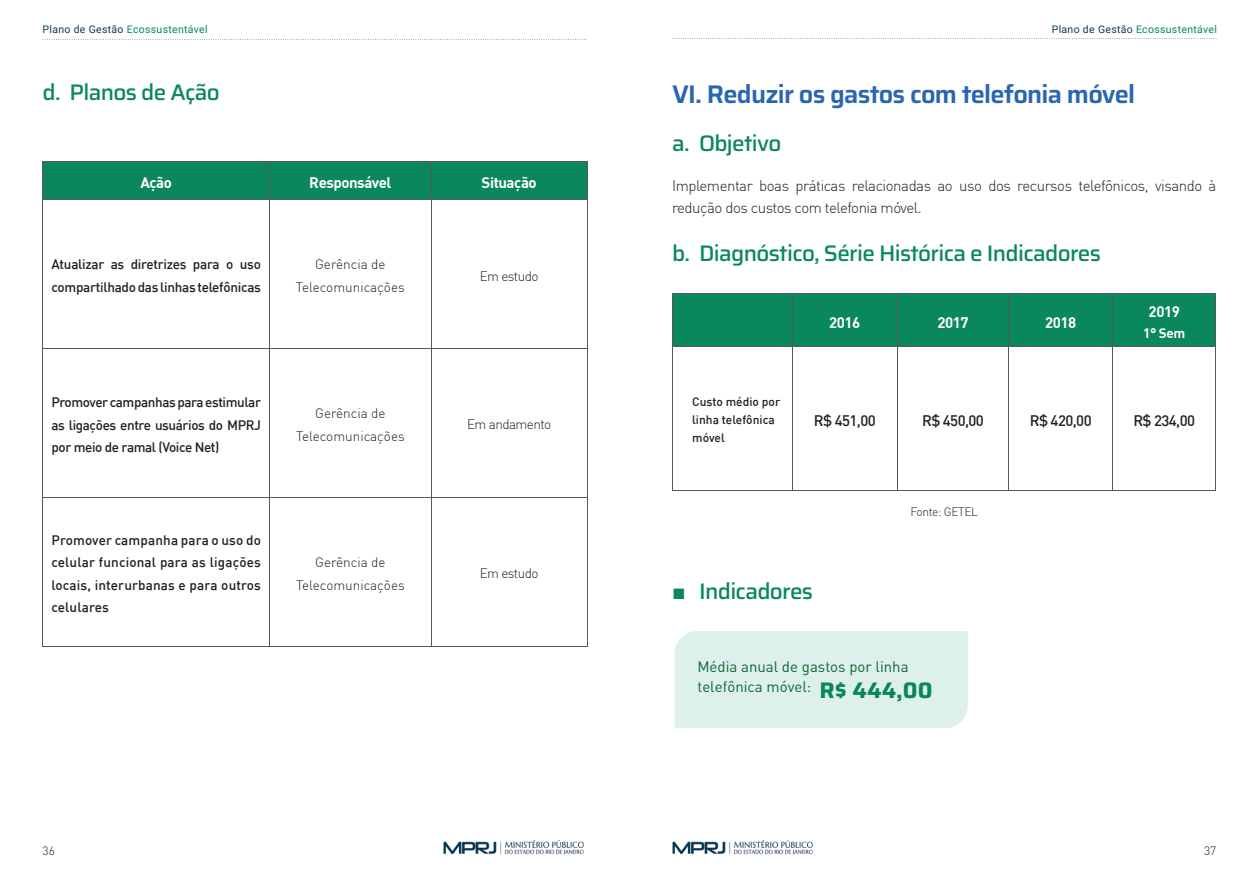
<style>
.page{position:relative;width:1259px;height:893px;background:#fff}
.page>*{position:absolute;margin:0;border:0;box-sizing:border-box;transform-origin:0 0}
.t1{font:600 25.5px "Saira";letter-spacing:-.03em;color:#2a65b1}
.t2{font:500 22.5px "Saira";letter-spacing:-.03em;color:#0a875d}
.t3{font:300 15px/22.5px "DIN";letter-spacing:-.03em;color:#231f20}
.t4{font:15px/19.5px "DIN Alternate";color:#0c6638}
.t5{font:700 15px "DIN";letter-spacing:-.03em;color:#fff}
.t6{font:500 15px "DIN";letter-spacing:-.04em;color:#231f20}
.t7{font:500 13.5px/22.5px "DIN";letter-spacing:-.02em;color:#231f20;text-align:justify}
.t8{font:300 13.5px/23px "DIN";color:#231f20;text-align:center}
.t9{font:300 13.5px "DIN";letter-spacing:-.04em;color:#231f20}
.t10{font:700 13.5px "DIN";color:#fff}
.t11{font:500 12px/18px "DIN";color:#231f20}
.t12{font:300 12px "DIN";letter-spacing:-.03em;color:#231f20}
.t13{font:10.5px "Roboto";letter-spacing:.03em;color:#0a855c}
.s1{color:#0e3a51}
.s2{font-family:"Arial";font-weight:400}
.s3{font-family:"Saira";font-weight:700;font-size:22.5px;color:#0a855c}
</style>
<div class="page">
<svg style="left:43px;top:39px;width:544px;height:1px"></svg>
<svg style="left:672px;top:38px;width:544px;height:1px"></svg>
<img style="left:443px;top:840px;width:141px;height:15px">
<img style="left:672px;top:840px;width:141px;height:15px">
<div style="left:44px;top:162px;width:542px;height:37px;background:#0a875e"></div>
<hr style="left:43px;top:161px;width:226px;height:1px;background:#57585a">
<hr style="left:43px;top:162px;width:1px;height:37px;background:#57585a">
<hr style="left:269px;top:161px;width:162px;height:1px;background:#57585a">
<hr style="left:269px;top:162px;width:1px;height:37px;background:#57585a">
<hr style="left:431px;top:161px;width:156px;height:1px;background:#57585a">
<hr style="left:431px;top:162px;width:1px;height:37px;background:#57585a">
<hr style="left:586px;top:162px;width:1px;height:37px;background:#57585a">
<hr style="left:43px;top:199px;width:226px;height:1px;background:#57585a">
<hr style="left:43px;top:200px;width:1px;height:148px;background:#57585a">
<hr style="left:269px;top:199px;width:162px;height:1px;background:#57585a">
<hr style="left:269px;top:200px;width:1px;height:148px;background:#57585a">
<hr style="left:431px;top:199px;width:156px;height:1px;background:#57585a">
<hr style="left:431px;top:200px;width:1px;height:148px;background:#57585a">
<hr style="left:586px;top:200px;width:1px;height:148px;background:#57585a">
<hr style="left:43px;top:348px;width:226px;height:1px;background:#57585a">
<hr style="left:43px;top:349px;width:1px;height:148px;background:#57585a">
<hr style="left:269px;top:348px;width:162px;height:1px;background:#57585a">
<hr style="left:269px;top:349px;width:1px;height:148px;background:#57585a">
<hr style="left:431px;top:348px;width:156px;height:1px;background:#57585a">
<hr style="left:431px;top:349px;width:1px;height:148px;background:#57585a">
<hr style="left:586px;top:349px;width:1px;height:148px;background:#57585a">
<hr style="left:43px;top:497px;width:226px;height:1px;background:#57585a">
<hr style="left:43px;top:498px;width:1px;height:148px;background:#57585a">
<hr style="left:269px;top:497px;width:162px;height:1px;background:#57585a">
<hr style="left:269px;top:498px;width:1px;height:148px;background:#57585a">
<hr style="left:431px;top:497px;width:156px;height:1px;background:#57585a">
<hr style="left:431px;top:498px;width:1px;height:148px;background:#57585a">
<hr style="left:586px;top:498px;width:1px;height:148px;background:#57585a">
<hr style="left:43px;top:646px;width:226px;height:1px;background:#57585a">
<hr style="left:269px;top:646px;width:162px;height:1px;background:#57585a">
<hr style="left:431px;top:646px;width:156px;height:1px;background:#57585a">
<div style="left:672px;top:293px;width:120px;height:54px;background:#0a875e"></div>
<div style="left:793px;top:294px;width:422px;height:52px;background:#0a875e"></div>
<hr style="left:672px;top:293px;width:120px;height:1px;background:#57585a">
<hr style="left:672px;top:294px;width:1px;height:52px;background:#57585a">
<hr style="left:792px;top:293px;width:105px;height:1px;background:#57585a">
<hr style="left:792px;top:294px;width:1px;height:52px;background:#57585a">
<hr style="left:897px;top:293px;width:111px;height:1px;background:#57585a">
<hr style="left:897px;top:294px;width:1px;height:52px;background:#57585a">
<hr style="left:1008px;top:293px;width:105px;height:1px;background:#57585a">
<hr style="left:1008px;top:294px;width:1px;height:52px;background:#57585a">
<hr style="left:1113px;top:293px;width:103px;height:1px;background:#57585a">
<hr style="left:1112px;top:294px;width:1px;height:52px;background:#57585a">
<hr style="left:1215px;top:294px;width:1px;height:52px;background:#57585a">
<hr style="left:672px;top:346px;width:120px;height:1px;background:#57585a">
<hr style="left:672px;top:347px;width:1px;height:143px;background:#57585a">
<hr style="left:792px;top:346px;width:105px;height:1px;background:#57585a">
<hr style="left:897px;top:346px;width:111px;height:1px;background:#57585a">
<hr style="left:1008px;top:346px;width:105px;height:1px;background:#57585a">
<hr style="left:1113px;top:346px;width:103px;height:1px;background:#57585a">
<hr style="left:1215px;top:347px;width:1px;height:143px;background:#57585a">
<hr style="left:792px;top:347px;width:1px;height:143px;background:#57585a">
<hr style="left:897px;top:347px;width:1px;height:143px;background:#57585a">
<hr style="left:1008px;top:347px;width:1px;height:143px;background:#57585a">
<hr style="left:1112px;top:347px;width:1px;height:143px;background:#57585a">
<hr style="left:672px;top:490px;width:120px;height:1px;background:#57585a">
<hr style="left:792px;top:490px;width:105px;height:1px;background:#57585a">
<hr style="left:897px;top:490px;width:111px;height:1px;background:#57585a">
<hr style="left:1008px;top:490px;width:105px;height:1px;background:#57585a">
<hr style="left:1113px;top:490px;width:103px;height:1px;background:#57585a">
<div style="left:674px;top:631px;width:293px;height:97px;background:#ddf0eb"></div>
<p class="t13" style="left:43px;top:21px;width:167px"><span class="s1">Plano de Gestão</span> Ecossustentável</p>
<p class="t13" style="left:1051px;top:21px;width:167px"><span class="s1">Plano de Gestão</span> Ecossustentável</p>
<h2 class="t2" style="left:43px;top:74px;width:179px">d. Planos de Ação</h2>
<p class="t5" style="left:140px;top:173px;width:33px">Ação</p>
<p class="t5" style="left:309px;top:173px;width:84px">Responsável</p>
<p class="t5" style="left:481px;top:173px;width:57px">Situação</p>
<p class="t7" style="left:51px;top:253px;width:211px">Atualizar as diretrizes para o uso compartilhado das linhas telefônicas</p>
<p class="t8" style="left:296px;top:253px;width:110px">Gerência de<br>Telecomunicações</p>
<p class="t9" style="left:480px;top:267px;width:60px">Em estudo</p>
<p class="t7" style="left:51px;top:390px;width:211px">Promover campanhas para estimular as ligações entre usuários do MPRJ por meio de ramal (Voice Net)</p>
<p class="t8" style="left:296px;top:401px;width:110px">Gerência de<br>Telecomunicações</p>
<p class="t9" style="left:467px;top:416px;width:86px">Em andamento</p>
<p class="t7" style="left:51px;top:528px;width:211px">Promover campanha para o uso do celular funcional para as ligações locais, interurbanas e para outros celulares</p>
<p class="t8" style="left:296px;top:550px;width:110px">Gerência de<br>Telecomunicações</p>
<p class="t9" style="left:480px;top:565px;width:60px">Em estudo</p>
<h1 class="t1" style="left:672px;top:74px;width:464px">VI. Reduzir os gastos com telefonia móvel</h1>
<h2 class="t2" style="left:672px;top:125px;width:111px">a. Objetivo</h2>
<p class="t3" style="left:672px;top:174px;width:546px">Implementar boas práticas relacionadas ao uso dos recursos telefônicos, visando à redução dos custos com telefonia móvel.</p>
<h2 class="t2" style="left:672px;top:235px;width:430px">b. Diagnóstico, Série Histórica e Indicadores</h2>
<p class="t11" style="left:692px;top:393px;width:90px">Custo médio por linha telefônica móvel</p>
<p class="t5" style="left:829px;top:312px;width:33px">2016</p>
<p class="t5" style="left:937px;top:312px;width:33px">2017</p>
<p class="t5" style="left:1045px;top:312px;width:33px">2018</p>
<p class="t5" style="left:1148px;top:302px;width:33px">2019</p>
<p class="t10" style="left:1143px;top:324px;width:44px">1° Sem</p>
<p class="t6" style="left:814px;top:411px;width:63px">R$ 451,00</p>
<p class="t6" style="left:922px;top:411px;width:63px">R$ 450,00</p>
<p class="t6" style="left:1030px;top:411px;width:63px">R$ 420,00</p>
<p class="t6" style="left:1133px;top:411px;width:63px">R$ 234,00</p>
<p class="t12" style="left:910px;top:504px;width:69px">Fonte: GETEL</p>
<h2 class="t2" style="left:672px;top:573px;width:143px"><span class="s2">■</span> Indicadores</h2>
<p class="t4" style="left:697px;top:657px;width:237px">Média anual de gastos por linha telefônica móvel: <span class="s3">R$ 444,00</span></p>
<p class="t12" style="left:43px;top:843px;width:14px">36</p>
<p class="t12" style="left:1204px;top:843px;width:14px">37</p>
</div>
